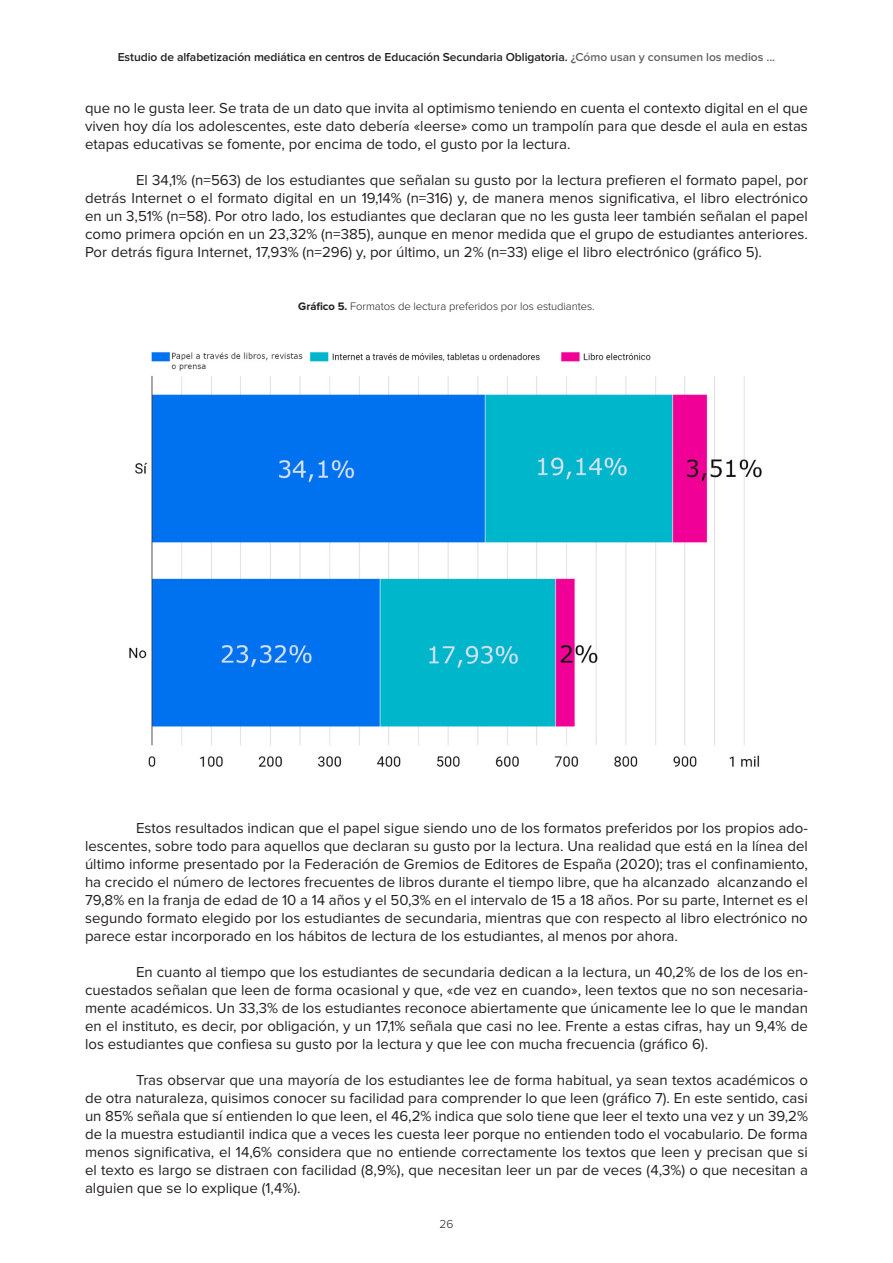
<style>
.page{position:relative;width:893px;height:1263px;background:#fff}
.page>*{position:absolute;margin:0;border:0;box-sizing:border-box;transform-origin:0 0}
.Texto_general{font:15px/18px "Proxima Nova";color:#231f20;text-align:justify}
.t1{font:600 12px "Proxima Nova";letter-spacing:-.005em;color:#231f20}
.Ref__Bibliográficas{font:300 12px "Proxima Nova";color:#231f20}
.Pie_de_foto{font:300 11.25px "Proxima Nova";letter-spacing:-.005em;color:#231f20}
.s1{color:#636366}
.s2{font-weight:700}
</style>
<div class="page">
<img style="left:129px;top:352px;width:633px;height:415px">
<p class="t1" style="left:118px;top:51px;width:659px">Estudio de alfabetización mediática en centros de Educación Secundaria Obligatoria. <span class="s1">¿Cómo usan y consumen los medios ...</span></p>
<p class="Texto_general" style="left:85px;top:99px;width:724px">que no le gusta leer. Se trata de un dato que invita al optimismo teniendo en cuenta el contexto digital en el que viven hoy día los adolescentes, este dato debería «leerse» como un trampolín para que desde el aula en estas etapas educativas se fomente, por encima de todo, el gusto por la lectura.</p>
<p class="Texto_general" style="left:85px;top:171px;width:724px;text-indent:51px">El 34,1% (n=563) de los estudiantes que señalan su gusto por la lectura prefieren el formato papel, por detrás Internet o el formato digital en un 19,14% (n=316) y, de manera menos significativa, el libro electrónico en un 3,51% (n=58). Por otro lado, los estudiantes que declaran que no les gusta leer también señalan el papel como primera opción en un 23,32% (n=385), aunque en menor medida que el grupo de estudiantes anteriores.<br>Por detrás figura Internet, 17,93% (n=296) y, por último, un 2% (n=33) elige el libro electrónico (gráfico 5).</p>
<p class="Pie_de_foto" style="left:298px;top:301px;width:298px"><span class="s2">Gráfico 5.</span> Formatos de lectura preferidos por los estudiantes.</p>
<p class="Texto_general" style="left:85px;top:819px;width:724px;text-indent:51px">Estos resultados indican que el papel sigue siendo uno de los formatos preferidos por los propios ado&shy;lescentes, sobre todo para aquellos que declaran su gusto por la lectura. Una realidad que está en la línea del último informe presentado por la Federación de Gremios de Editores de España (2020); tras el confinamiento, ha crecido el número de lectores frecuentes de libros durante el tiempo libre, que ha alcanzado alcanzando el 79,8% en la franja de edad de 10 a 14 años y el 50,3% en el intervalo de 15 a 18 años. Por su parte, Internet es el segundo formato elegido por los estudiantes de secundaria, mientras que con respecto al libro electrónico no parece estar incorporado en los hábitos de lectura de los estudiantes, al menos por ahora.</p>
<p class="Texto_general" style="left:85px;top:963px;width:724px;text-indent:51px">En cuanto al tiempo que los estudiantes de secundaria dedican a la lectura, un 40,2% de los de los en&shy;cuestados señalan que leen de forma ocasional y que, «de vez en cuando», leen textos que no son necesaria&shy;mente académicos. Un 33,3% de los estudiantes reconoce abiertamente que únicamente lee lo que le mandan en el instituto, es decir, por obligación, y un 17,1% señala que casi no lee. Frente a estas cifras, hay un 9,4% de los estudiantes que confiesa su gusto por la lectura y que lee con mucha frecuencia (gráfico 6).</p>
<p class="Texto_general" style="left:85px;top:1071px;width:724px;text-indent:51px">Tras observar que una mayoría de los estudiantes lee de forma habitual, ya sean textos académicos o de otra naturaleza, quisimos conocer su facilidad para comprender lo que leen (gráfico 7). En este sentido, casi un 85% señala que sí entienden lo que leen, el 46,2% indica que solo tiene que leer el texto una vez y un 39,2% de la muestra estudiantil indica que a veces les cuesta leer porque no entienden todo el vocabulario. De forma menos significativa, el 14,6% considera que no entiende correctamente los textos que leen y precisan que si el texto es largo se distraen con facilidad (8,9%), que necesitan leer un par de veces (4,3%) o que necesitan a alguien que se lo explique (1,4%).</p>
<p class="Ref__Bibliográficas" style="left:439px;top:1218px;width:15px">26</p>
</div>
